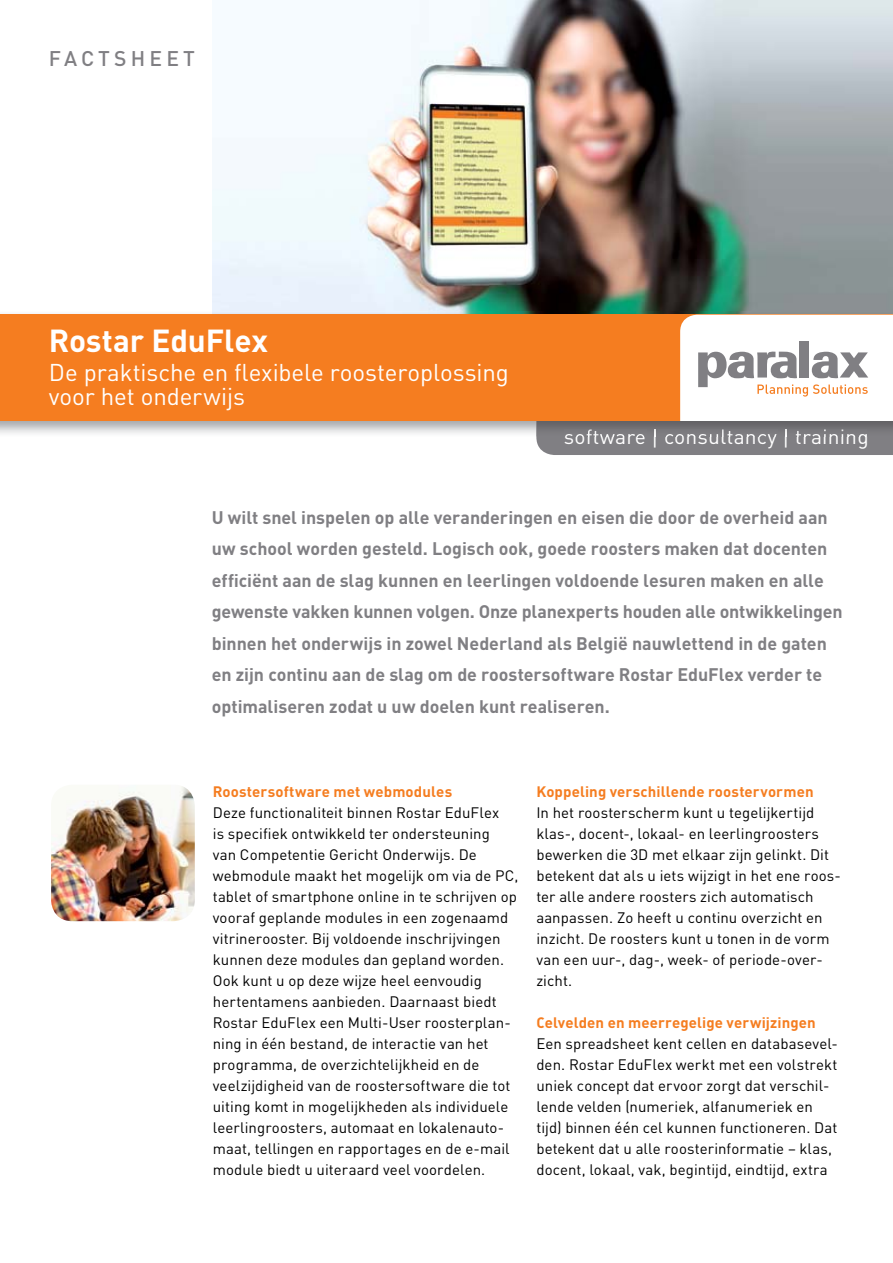
<style>
.page{position:relative;width:893px;height:1263px;background:#fff}
.page>*{position:absolute;margin:0;border:0;box-sizing:border-box;transform-origin:0 0}
.t1{font:700 31.5px "DIN";letter-spacing:-.005em;color:#fff}
.t2{font:24px/24px "DIN";letter-spacing:-.005em;color:#fff}
.t3{font:21px "DIN";letter-spacing:.01em;color:#fff}
.t4{font:500 21px "DIN";letter-spacing:.2em;color:#807f83}
.t5{font:700 18px/31.5px "DIN";color:#807f83}
.t6{font:15px/21px "DIN";letter-spacing:.005em;color:#000}
.t7{font:700 15px "DIN";letter-spacing:.01em;color:#f57d20}
</style>
<div class="page">
<img style="left:213px;top:0;width:680px;height:311px">
<img style="left:0;top:311px;width:893px;height:123px">
<div style="left:0;top:315px;width:893px;height:106px;background:#f57d20"></div>
<svg style="left:536px;top:315px;width:357px;height:140px"></svg>
<img style="left:51px;top:786px;width:144px;height:135px">
<h3 class="t4" style="left:49px;top:45px;width:148px">FACTSHEET</h3>
<h1 class="t1" style="left:49px;top:320px;width:221px">Rostar EduFlex</h1>
<h2 class="t2" style="left:49px;top:360px;width:461px">De praktische en flexibele roosteroplossing voor het onderwijs</h2>
<h3 class="t3" style="left:564px;top:424px;width:306px">software | consultancy | training</h3>
<p class="t5" style="left:212px;top:500px;width:632px">U wilt snel inspelen op alle veranderingen en eisen die door de overheid aan uw school worden gesteld. Logisch ook, goede roosters maken dat docenten efficiënt aan de slag kunnen en leerlingen voldoende lesuren maken en alle gewenste vakken kunnen volgen. Onze planexperts houden alle ontwikkelingen binnen het onderwijs in zowel Nederland als België nauwlettend in de gaten en zijn continu aan de slag om de roostersoftware Rostar EduFlex verder te optimaliseren zodat u uw doelen kunt realiseren.</p>
<p class="t7" style="left:213px;top:781px;width:241px">Roostersoftware met webmodules</p>
<p class="t6" style="left:213px;top:801px;width:307px">Deze functionaliteit binnen Rostar EduFlex<br>is specifiek ontwikkeld ter ondersteuning<br>van Competentie Gericht Onderwijs. De webmodule maakt het mogelijk om via de PC, tablet of smartphone online in te schrijven op vooraf geplande modules in een zogenaamd vitrinerooster. Bij voldoende inschrijvingen kunnen deze modules dan gepland worden.<br>Ook kunt u op deze wijze heel eenvoudig hertentamens aanbieden. Daarnaast biedt Rostar EduFlex een Multi-User roosterplan&shy;ning in één bestand, de interactie van het programma, de overzichtelijkheid en de veelzijdigheid van de roostersoftware die tot uiting komt in mogelijkheden als individuele leerlingroosters, automaat en lokalenauto&shy;maat, tellingen en rapportages en de e-mail module biedt u uiteraard veel voordelen.</p>
<p class="t7" style="left:536px;top:781px;width:279px">Koppeling verschillende roostervormen</p>
<p class="t6" style="left:536px;top:801px;width:306px">In het roosterscherm kunt u tegelijkertijd klas-, docent-, lokaal- en leerlingroosters bewerken die 3D met elkaar zijn gelinkt. Dit betekent dat als u iets wijzigt in het ene roos&shy;ter alle andere roosters zich automatisch aanpassen. Zo heeft u continu overzicht en inzicht. De roosters kunt u tonen in de vorm van een uur-, dag-, week- of periode-over&shy;zicht.</p>
<p class="t7" style="left:536px;top:1012px;width:281px">Celvelden en meerregelige verwijzingen</p>
<p class="t6" style="left:536px;top:1032px;width:303px">Een spreadsheet kent cellen en databasevel&shy;den. Rostar EduFlex werkt met een volstrekt uniek concept dat ervoor zorgt dat verschil&shy;lende velden (numeriek, alfanumeriek en tijd) binnen één cel kunnen functioneren. Dat betekent dat u alle roosterinformatie – klas, docent, lokaal, vak, begintijd, eindtijd, extra</p>
</div>
